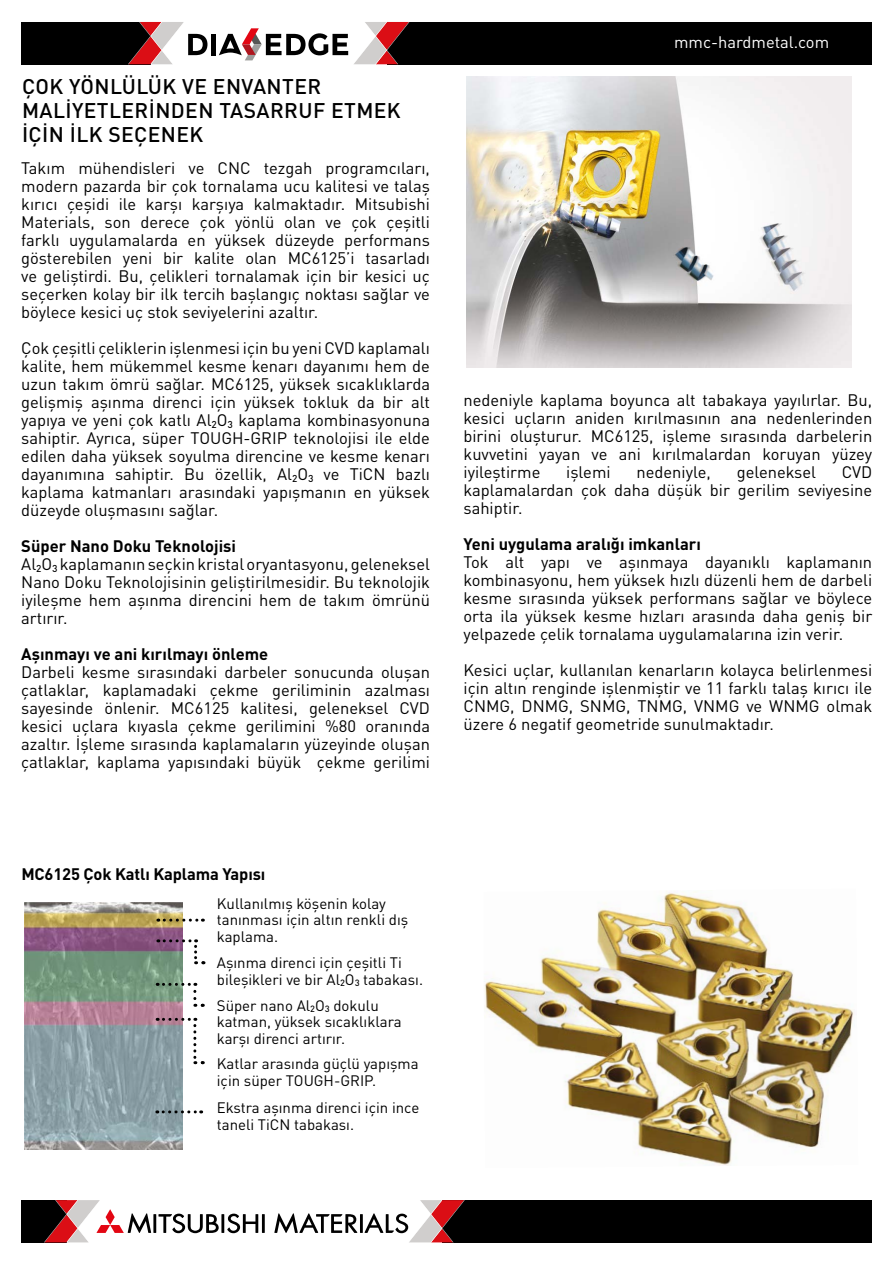
<style>
.page{position:relative;width:893px;height:1263px;background:#fff}
.page>*{position:absolute;margin:0;border:0;box-sizing:border-box;transform-origin:0 0}
.t1{font:500 21px/24px "DIN Pro";letter-spacing:.02em;color:#000}
.Main_text{font:16.5px/18px "DIN Pro";color:#000;text-align:justify}
.Main_text-2{font:700 16.5px "DIN Pro";color:#000}
.t2{font:16.5px "DIN Pro";color:#fff}
.t3{font:15px/16.5px "DIN Pro";color:#000}
</style>
<div class="page">
<div style="left:21px;top:1200px;width:46px;height:42px;background:#000"></div>
<hr style="left:153px;top:1214px;width:3px;height:19px;background:#000">
<hr style="left:262px;top:1214px;width:3px;height:19px;background:#000">
<hr style="left:221px;top:1214px;width:3px;height:19px;background:#000">
<svg style="left:227px;top:1213px;width:31px;height:20px"></svg>
<svg style="left:158px;top:1213px;width:61px;height:20px"></svg>
<hr style="left:360px;top:1214px;width:3px;height:19px;background:#000">
<svg style="left:274px;top:1213px;width:83px;height:20px"></svg>
<svg style="left:44px;top:1200px;width:107px;height:42px"></svg>
<div style="left:387px;top:22px;width:485px;height:42px;background:#000"></div>
<div style="left:21px;top:22px;width:130px;height:42px;background:#000"></div>
<div style="left:442px;top:1200px;width:430px;height:42px;background:#000"></div>
<svg style="left:364px;top:1200px;width:101px;height:42px"></svg>
<svg style="left:128px;top:22px;width:79px;height:42px"></svg>
<hr style="left:212px;top:34px;width:4px;height:21px;background:#000">
<svg style="left:219px;top:22px;width:190px;height:42px"></svg>
<img style="left:484px;top:891px;width:370px;height:275px">
<img style="left:467px;top:77px;width:384px;height:290px">
<img style="left:25px;top:902px;width:157px;height:247px">
<svg style="left:158px;top:919px;width:45px;height:3px"></svg>
<svg style="left:158px;top:939px;width:46px;height:25px"></svg>
<svg style="left:157px;top:983px;width:46px;height:24px"></svg>
<svg style="left:157px;top:1018px;width:46px;height:46px"></svg>
<svg style="left:157px;top:1110px;width:45px;height:3px"></svg>
<p class="t1" style="left:22px;top:72px;width:380px">ÇOK YÖNLÜLÜK VE ENVANTER<br>MALİYETLERİNDEN TASARRUF ETMEK<br>İÇİN İLK SEÇENEK</p>
<p class="Main_text" style="left:21px;top:158px;width:410px">Takım mühendisleri ve CNC tezgah programcıları, modern pazarda bir çok tornalama ucu kalitesi ve talaş kırıcı çeşidi ile karşı karşıya kalmaktadır. Mitsubishi Materials, son derece çok yönlü olan ve çok çeşitli farklı uygulamalarda en yüksek düzeyde performans gösterebilen yeni bir kalite olan MC6125’i tasarladı ve geliştirdi. Bu, çelikleri tornalamak için bir kesici uç seçerken kolay bir ilk tercih başlangıç noktası sağlar ve böylece kesici uç stok seviyelerini azaltır.</p>
<p class="Main_text" style="left:21px;top:338px;width:410px">Çok çeşitli çeliklerin işlenmesi için bu yeni CVD kaplamalı kalite, hem mükemmel kesme kenarı dayanımı hem de uzun takım ömrü sağlar. MC6125, yüksek sıcaklıklarda gelişmiş aşınma direnci için yüksek tokluk da bir alt yapıya ve yeni çok katlı Al2O3 kaplama kombinasyonuna sahiptir. Ayrıca, süper TOUGH-GRIP teknolojisi ile elde edilen daha yüksek soyulma direncine ve kesme kenarı dayanımına sahiptir. Bu özellik, Al2O3 ve TiCN bazlı kaplama katmanları arasındaki yapışmanın en yüksek düzeyde oluşmasını sağlar.</p>
<p class="Main_text-2" style="left:21px;top:532px;width:216px">Süper Nano Doku Teknolojisi</p>
<p class="Main_text" style="left:21px;top:554px;width:410px">Al2O3 kaplamanın seçkin kristal oryantasyonu, geleneksel Nano Doku Teknolojisinin geliştirilmesidir. Bu teknolojik iyileşme hem aşınma direncini hem de takım ömrünü artırır.</p>
<p class="Main_text-2" style="left:21px;top:640px;width:248px">Aşınmayı ve ani kırılmayı önleme</p>
<p class="Main_text" style="left:21px;top:662px;width:410px">Darbeli kesme sırasındaki darbeler sonucunda oluşan çatlaklar, kaplamadaki çekme geriliminin azalması sayesinde önlenir. MC6125 kalitesi, geleneksel CVD kesici uçlara kıyasla çekme gerilimini %80 oranında azaltır. İşleme sırasında kaplamaların yüzeyinde oluşan çatlaklar, kaplama yapısındaki büyük çekme gerilimi</p>
<p class="t2" style="left:674px;top:29px;width:157px">mmc-hardmetal.com</p>
<p class="Main_text" style="left:463px;top:389px;width:410px">nedeniyle kaplama boyunca alt tabakaya yayılırlar. Bu, kesici uçların aniden kırılmasının ana nedenlerinden birini oluşturur. MC6125, işleme sırasında darbelerin kuvvetini yayan ve ani kırılmalardan koruyan yüzey iyileştirme</p>
<p class="Main_text" style="left:463px;top:461px;width:410px;text-indent:378px">CVD kaplamalardan çok daha düşük bir gerilim seviyesine sahiptir.</p>
<p class="Main_text-2" style="left:463px;top:530px;width:239px">Yeni uygulama aralığı imkanları</p>
<p class="Main_text" style="left:463px;top:551px;width:410px">Tok alt yapı ve aşınmaya dayanıklı kaplamanın kombinasyonu, hem yüksek hızlı düzenli hem de darbeli kesme sırasında yüksek performans sağlar ve böylece orta ila yüksek kesme hızları arasında daha geniş bir yelpazede çelik tornalama uygulamalarına izin verir.</p>
<p class="Main_text" style="left:463px;top:659px;width:410px">Kesici uçlar, kullanılan kenarların kolayca belirlenmesi için altın renginde işlenmiştir ve 11 farklı talaş kırıcı ile CNMG, DNMG, SNMG, TNMG, VNMG ve WNMG olmak üzere 6 negatif geometride sunulmaktadır.</p>
<p class="Main_text" style="left:566px;top:461px;width:46px">işlemi</p>
<p class="Main_text" style="left:636px;top:461px;width:76px">nedeniyle,</p>
<p class="Main_text" style="left:737px;top:461px;width:81px">geleneksel</p>
<p class="Main_text-2" style="left:21px;top:860px;width:246px">MC6125 Çok Katlı Kaplama Yapısı</p>
<p class="t3" style="left:217px;top:893px;width:193px">Kullanılmış köşenin kolay tanınması için altın renkli dış kaplama.</p>
<p class="t3" style="left:217px;top:953px;width:208px">Aşınma direnci için çeşitli Ti bileşikleri ve bir Al2O3 tabakası.</p>
<p class="t3" style="left:217px;top:995px;width:186px">Süper nano Al2O3 dokulu katman, yüksek sıcaklıklara karşı direnci artırır.</p>
<p class="t3" style="left:217px;top:1054px;width:203px">Katlar arasında güçlü yapışma için süper TOUGH-GRIP.</p>
<p class="t3" style="left:217px;top:1098px;width:204px">Ekstra aşınma direnci için ince taneli TiCN tabakası.</p>
</div>
